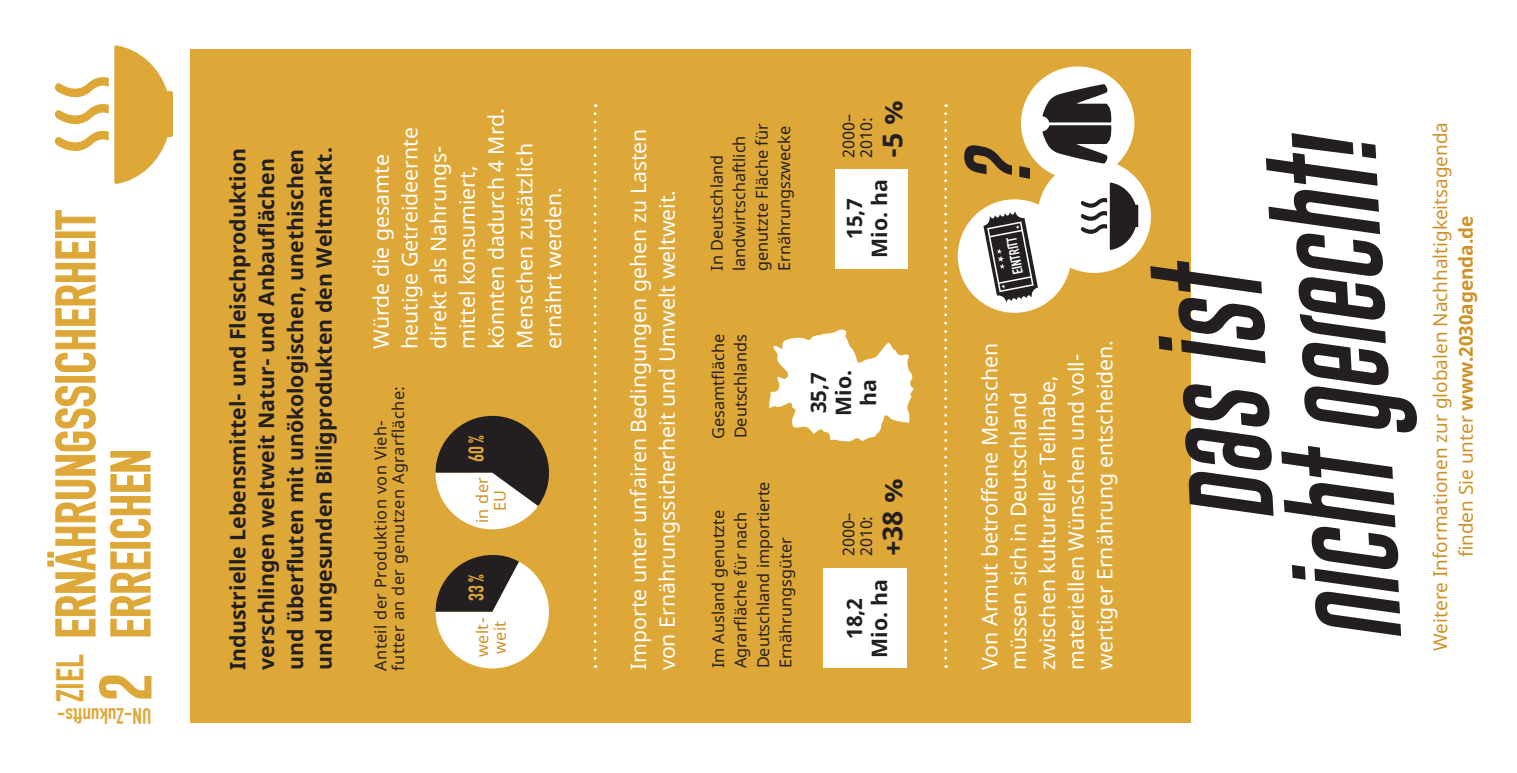
<style>
.page{position:relative;width:1517px;height:773px;background:#fff}
.page>*{position:absolute;margin:0;border:0;box-sizing:border-box;transform-origin:0 0}
.t1{font:italic 86.75px/121px "Gobold Uplow";color:#231f20;text-align:center}
.t2{font:italic 67.5px "Gobold Uplow";color:#231f20}
.t3{font:700 55px/55px "DIN Condensed";color:#dea838}
.t4{font:700 37.75px "DIN Condensed";color:#dea838}
.t5{font:700 27.5px "Noto Sans";color:#231f20}
.t6{font:700 22px "DIN Condensed";color:#dea838}
.t7{font:21.25px/28.8px "Noto Sans";color:#fff}
.t8{font:700 21.25px/25px "Noto Sans";color:#231f20;text-align:center}
.t9{font:700 21.25px "DIN Condensed";color:#dea838}
.t10{font:19px/25.5px "Noto Sans";color:#cf9126;text-align:center}
.t11{font:16.25px/22.5px "Noto Sans";color:#231f20}
.t12{font:16.25px/17.5px "Noto Sans";letter-spacing:.025em;color:#231f20}
.t13{font:16.25px/17.5px "Noto Sans";letter-spacing:.025em;color:#cf9126}
.t14{font:700 14px "DIN Condensed";color:#fff}
.s1{font-weight:700}
</style>
<div class="page">
<div style="left:50px;top:50px;width:1140px;height:673px;background:#dea838"></div>
<svg style="left:594px;top:104px;width:2px;height:554px"></svg>
<svg style="left:944px;top:104px;width:3px;height:554px"></svg>
<div style="left:0;top:32px;width:190px;height:740px;background:#fff"></div>
<svg style="left:54px;top:45px;width:119px;height:139px"></svg>
<div style="left:1021px;top:66px;width:113px;height:114px;background:#fff;border-radius:50%"></div>
<div style="left:957px;top:199px;width:114px;height:114px;background:#fff;border-radius:50%"></div>
<div style="left:1037px;top:159px;width:114px;height:114px;background:#fff;border-radius:50%"></div>
<svg style="left:1081px;top:182px;width:57px;height:68px"></svg>
<svg style="left:1042px;top:84px;width:69px;height:80px"></svg>
<svg style="left:983px;top:212px;width:55px;height:90px"></svg>
<svg style="left:47px;top:386px;width:49px;height:250px"></svg>
<div style="left:56px;top:376px;width:39px;height:6px;border:1px solid #dea838"></div>
<svg style="left:55px;top:241px;width:41px;height:131px"></svg>
<div style="left:56px;top:232px;width:39px;height:6px;border:1px solid #dea838"></div>
<svg style="left:55px;top:210px;width:41px;height:20px"></svg>
<svg style="left:110px;top:551px;width:41px;height:85px"></svg>
<div style="left:111px;top:542px;width:39px;height:6px;border:1px solid #dea838"></div>
<svg style="left:110px;top:451px;width:41px;height:87px"></svg>
<svg style="left:435px;top:416px;width:114px;height:114px"></svg>
<svg style="left:435px;top:555px;width:114px;height:114px"></svg>
<svg style="left:769px;top:329px;width:145px;height:113px"></svg>
<div style="left:835px;top:170px;width:72px;height:99px;background:#fff"></div>
<div style="left:823px;top:568px;width:84px;height:99px;background:#fff"></div>
<svg style="left:99px;top:675px;width:52px;height:23px"></svg>
<h3 class="t3" style="left:49px;top:638px;width:429px;rotate:-90deg">ERNÄHRUNGSSICHERHEIT<br>ERREICHEN</h3>
<h3 class="t4" style="left:48px;top:702px;width:50px;rotate:-90deg">ZIEL</h3>
<p class="t6" style="left:151px;top:728px;width:96px;rotate:-180deg">UN-Zukunfts-</p>
<p class="t8" style="left:224px;top:670px;width:524px;line-height:28.8px;text-align:left;rotate:-90deg">Industrielle Lebensmittel- und Fleischproduktion verschlingen weltweit Natur- und Anbauflächen und überfluten mit unökologischen, unethischen und ungesunden Billigprodukten den Weltmarkt.</p>
<p class="t7" style="left:367px;top:349px;width:243px;rotate:-90deg">Würde die gesamte heutige Getreideernte direkt als Nahrungs&shy;mittel konsumiert, könnten dadurch 4 Mrd.<br>Menschen zusätzlich ernährt werden.</p>
<p class="t12" style="left:372px;top:670px;width:286px;rotate:-90deg">Anteil der Produktion von Vieh&shy;futter an der genutzen Agrarfläche:</p>
<p class="t9" style="left:464px;top:461px;width:27px;rotate:-90deg">60%</p>
<p class="t13" style="left:474px;top:523px;width:48px;text-align:center;rotate:-90deg">in der<br>EU</p>
<p class="t9" style="left:464px;top:600px;width:27px;rotate:-90deg">33%</p>
<p class="t13" style="left:474px;top:656px;width:39px;rotate:-90deg">welt&shy;weit</p>
<p class="t7" style="left:625px;top:670px;width:543px;rotate:-90deg">Importe unter unfairen Bedingungen gehen zu Lasten von Ernährungssicherheit und Umwelt weltweit.</p>
<p class="t11" style="left:706px;top:271px;width:149px;rotate:-90deg">In Deutschland landwirtschaftlich genutzte Fläche für<br>Ernährungszwecke</p>
<p class="t11" style="left:840px;top:158px;width:45px;line-height:17.5px;rotate:-90deg">2000–<br>2010:</p>
<p class="t5" style="left:873px;top:158px;width:59px;rotate:-90deg">-5 %</p>
<p class="t8" style="left:842px;top:257px;width:80px;rotate:-90deg">15,7<br>Mio. ha</p>
<p class="t11" style="left:707px;top:439px;width:106px;rotate:-90deg">Gesamtfläche<br>Deutschlands</p>
<p class="t8" style="left:806px;top:415px;width:47px;rotate:-90deg">35,7<br>Mio. ha</p>
<p class="t11" style="left:707px;top:668px;width:189px;rotate:-90deg">Im Ausland genutzte<br>Agrarfläche für nach<br>Deutschland importierte<br>Ernährungsgüter</p>
<p class="t11" style="left:840px;top:556px;width:45px;line-height:17.5px;rotate:-90deg">2000–<br>2010:</p>
<p class="t5" style="left:873px;top:556px;width:79px;rotate:-90deg">+38 %</p>
<p class="t8" style="left:842px;top:657px;width:80px;rotate:-90deg">18,2<br>Mio. ha</p>
<h2 class="t2" style="left:944px;top:187px;width:43px;rotate:-90deg">?</h2>
<p class="t14" style="left:1010px;top:275px;width:39px;rotate:-101deg">EINTRITT</p>
<p class="t7" style="left:976px;top:670px;width:332px;rotate:-90deg">Von Armut betroffene Menschen müssen sich in Deutschland zwischen kultureller Teilhabe, materiellen Wünschen und voll&shy;wertiger Ernährung entscheiden.</p>
<h1 class="t1" style="left:1178px;top:652px;width:503px;rotate:-93deg">Das ist<br>nicht gerecht!</h1>
<p class="t10" style="left:1428px;top:650px;width:530px;rotate:-90deg">Weitere Informationen zur globalen Nachhaltigkeitsagenda finden Sie unter <span class="s1">www.2030agenda.de</span></p>
</div>
